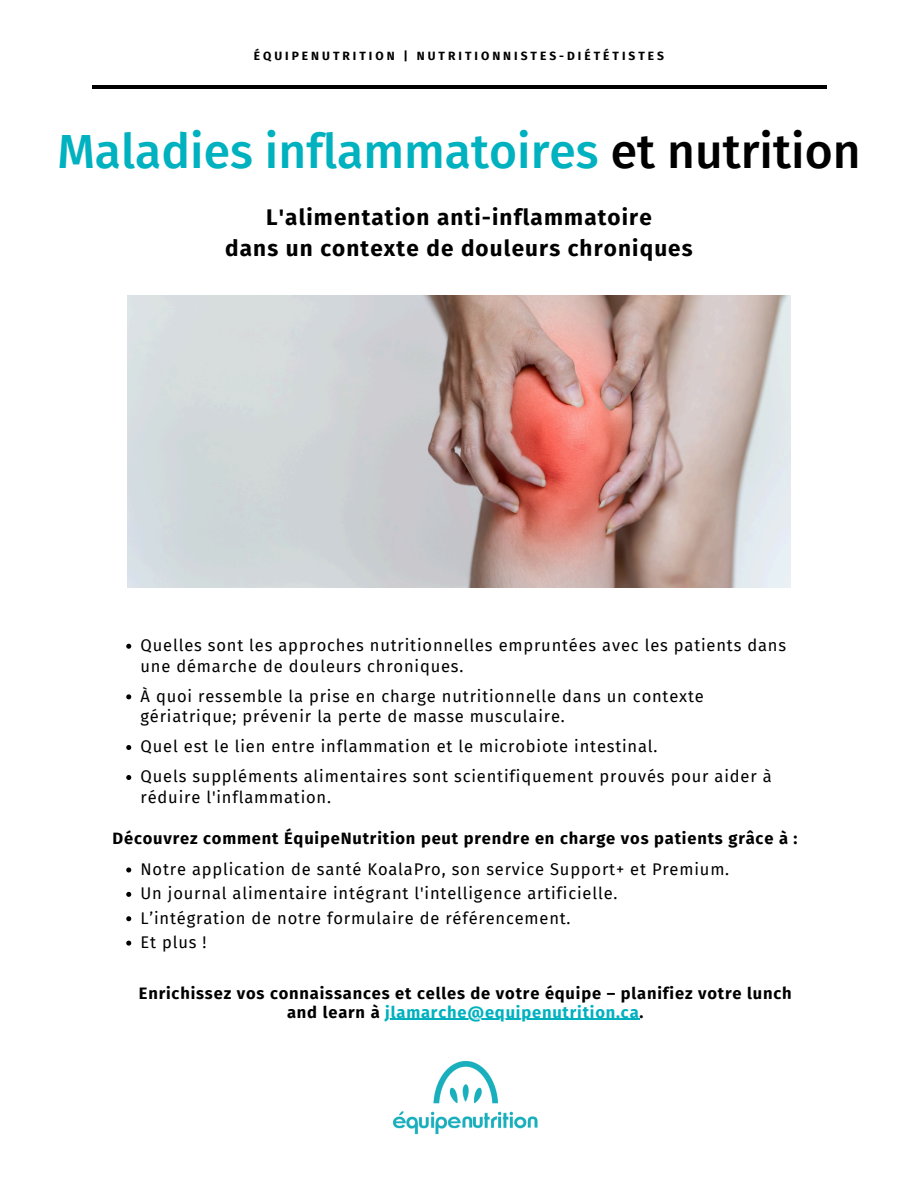
<style>
.page{position:relative;width:918px;height:1188px;background:#fff}
.page>*{position:absolute;margin:0;border:0;box-sizing:border-box;transform-origin:0 0}
.t1{font:500 48px "Fira Sans";color:#00b1bf}
.t2{font:700 22.5px/30.3px "Fira Sans";letter-spacing:.05em;color:#000;text-align:center}
.t3{font:16.5px/20.7px "Fira Sans";letter-spacing:.05em;color:#000}
.t4{font:700 16.5px/19.2px "Fira Sans";letter-spacing:.05em;color:#000;text-align:center}
.t5{font:700 12px "Fira Sans";letter-spacing:.25em;color:#000}
.s1{color:#000}
.s2{color:#00b1bf}
</style>
<div class="page">
<hr style="left:92px;top:85px;width:734px;height:3px;background:#000">
<img style="left:128px;top:296px;width:662px;height:292px">
<img style="left:393px;top:1061px;width:145px;height:74px">
<svg style="left:126px;top:644px;width:5px;height:5px"></svg>
<svg style="left:126px;top:694px;width:5px;height:5px"></svg>
<svg style="left:126px;top:745px;width:5px;height:5px"></svg>
<svg style="left:126px;top:775px;width:5px;height:5px"></svg>
<svg style="left:126px;top:867px;width:5px;height:5px"></svg>
<svg style="left:126px;top:892px;width:5px;height:5px"></svg>
<svg style="left:126px;top:916px;width:5px;height:5px"></svg>
<svg style="left:126px;top:941px;width:5px;height:5px"></svg>
<hr style="left:385px;top:1019px;width:255px;height:1px;background:#00b1bf">
<p class="t5" style="left:254px;top:48px;width:412px">ÉQUIPENUTRITION | NUTRITIONNISTES-DIÉTÉTISTES</p>
<p class="t1" style="left:57px;top:123px;width:805px">Maladies inflammatoires <span class="s1">et nutrition</span></p>
<h2 class="t2" style="left:225px;top:203px;width:469px">L'alimentation anti-inflammatoire<br>dans un contexte de douleurs chroniques</h2>
<p class="t3" style="left:141px;top:635px;width:647px">Quelles sont les approches nutritionnelles empruntées avec les patients dans une démarche de douleurs chroniques.</p>
<p class="t3" style="left:141px;top:686px;width:565px">À quoi ressemble la prise en charge nutritionnelle dans un contexte gériatrique; prévenir la perte de masse musculaire.</p>
<p class="t3" style="left:141px;top:737px;width:518px">Quel est le lien entre inflammation et le microbiote intestinal.</p>
<p class="t3" style="left:141px;top:767px;width:633px">Quels suppléments alimentaires sont scientifiquement prouvés pour aider à réduire l'inflammation.</p>
<h3 class="t4" style="left:113px;top:829px;width:687px">Découvrez comment ÉquipeNutrition peut prendre en charge vos patients grâce à :</h3>
<p class="t3" style="left:141px;top:859px;width:590px">Notre application de santé KoalaPro, son service Support+ et Premium.</p>
<p class="t3" style="left:141px;top:883px;width:478px">Un journal alimentaire intégrant l'intelligence artificielle.</p>
<p class="t3" style="left:141px;top:908px;width:432px">L’intégration de notre formulaire de référencement.</p>
<p class="t3" style="left:141px;top:932px;width:68px">Et plus !</p>
<p class="t4" style="left:139px;top:984px;width:654px">Enrichissez vos connaissances et celles de votre équipe – planifiez votre lunch and learn à <span class="s2">jlamarche@equipenutrition.ca</span>.</p>
</div>
